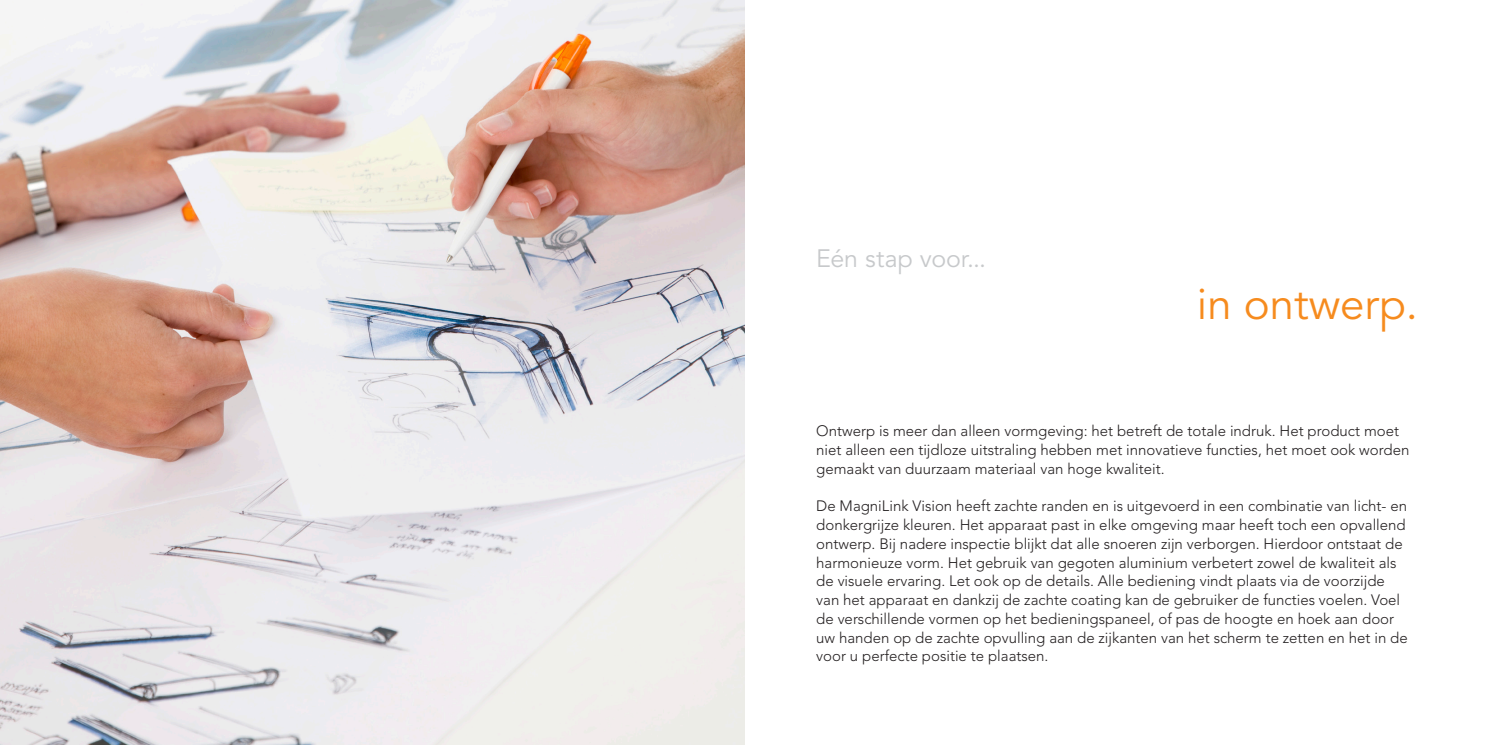
<style>
.page{position:relative;width:1489px;height:745px;background:#fff}
.page>*{position:absolute;margin:0;border:0;box-sizing:border-box;transform-origin:0 0}
.t1{font:43.75px "Avenir LT Std";color:#f68b1e}
.t2{font:25px "Avenir LT Std";letter-spacing:-.005em;color:#c7c9cb}
.t3{font:300 15px/18.8px "Avenir LT Std";color:#231f20}
</style>
<div class="page">
<img style="left:0;top:0;width:744px;height:744px">
<h2 class="t2" style="left:816px;top:244px;width:171px">Eén stap voor...</h2>
<h1 class="t1" style="left:1196px;top:279px;width:223px">in ontwerp.</h1>
<p class="t3" style="left:816px;top:421px;width:594px">Ontwerp is meer dan alleen vormgeving: het betreft de totale indruk. Het product moet niet alleen een tijdloze uitstraling hebben met innovatieve functies, het moet ook worden gemaakt van duurzaam materiaal van hoge kwaliteit.</p>
<p class="t3" style="left:816px;top:496px;width:593px">De MagniLink Vision heeft zachte randen en is uitgevoerd in een combinatie van licht- en donkergrijze kleuren. Het apparaat past in elke omgeving maar heeft toch een opvallend ontwerp. Bij nadere inspectie blijkt dat alle snoeren zijn verborgen. Hierdoor ontstaat de harmonieuze vorm. Het gebruik van gegoten aluminium verbetert zowel de kwaliteit als de visuele ervaring. Let ook op de details. Alle bediening vindt plaats via de voorzijde van het apparaat en dankzij de zachte coating kan de gebruiker de functies voelen. Voel de verschillende vormen op het bedieningspaneel, of pas de hoogte en hoek aan door uw handen op de zachte opvulling aan de zijkanten van het scherm te zetten en het in de voor u perfecte positie te plaatsen.</p>
</div>
